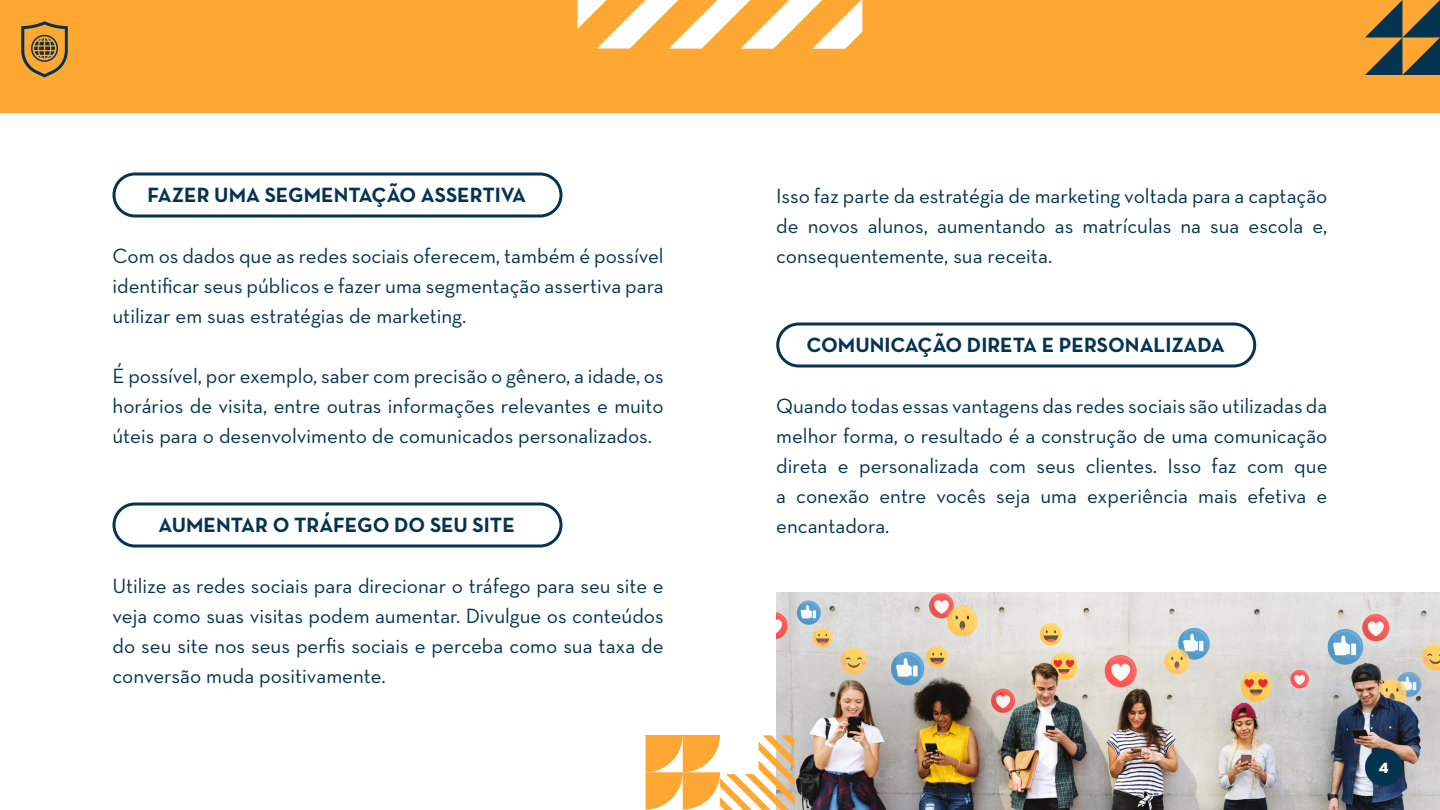
<style>
.page{position:relative;width:1440px;height:810px;background:#fff}
.page>*{position:absolute;margin:0;border:0;box-sizing:border-box;transform-origin:0 0}
.t1{font:21px/30px "Neutra Text";color:#053450;text-align:justify}
.t2{font:700 21px "Neutra Text";color:#053450}
.t3{font:15px "Neutra Disp Titling";color:#fff}
</style>
<div class="page">
<div style="left:0;top:0;width:1440px;height:112px;background:#ffa733"></div>
<svg style="left:21px;top:21px;width:47px;height:57px"></svg>
<div style="left:112px;top:172px;width:450px;height:46px;border:3px solid #053450;border-radius:21px"></div>
<div style="left:776px;top:322px;width:480px;height:46px;border:3px solid #053450;border-radius:21px"></div>
<div style="left:112px;top:502px;width:450px;height:46px;border:3px solid #053450;border-radius:21px"></div>
<svg style="left:1365px;top:0;width:75px;height:75px"></svg>
<svg style="left:578px;top:0;width:284px;height:49px"></svg>
<img style="left:776px;top:592px;width:664px;height:218px">
<svg style="left:645px;top:735px;width:150px;height:75px"></svg>
<div style="left:1365px;top:749px;width:37px;height:37px;background:#053450;border-radius:50%"></div>
<p class="t2" style="left:147px;top:182px;width:380px">FAZER UMA SEGMENTAÇÃO ASSERTIVA</p>
<p class="t1" style="left:112px;top:240px;width:553px">Com os dados que as redes sociais oferecem, também é possível identificar seus públicos e fazer uma segmentação assertiva para utilizar em suas estratégias de marketing.</p>
<p class="t1" style="left:112px;top:360px;width:553px">É possível, por exemplo, saber com precisão o gênero, a idade, os horários de visita, entre outras informações relevantes e muito úteis para o desenvolvimento de comunicados personalizados.</p>
<p class="t2" style="left:159px;top:512px;width:358px">AUMENTAR O TRÁFEGO DO SEU SITE</p>
<p class="t1" style="left:112px;top:570px;width:553px">Utilize as redes sociais para direcionar o tráfego para seu site e veja como suas visitas podem aumentar. Divulgue os conteúdos do seu site nos seus perfis sociais e perceba como sua taxa de conversão muda positivamente.</p>
<p class="t1" style="left:776px;top:180px;width:553px">Isso faz parte da estratégia de marketing voltada para a captação de novos alunos, aumentando as matrículas na sua escola e, consequentemente, sua receita.</p>
<p class="t2" style="left:806px;top:332px;width:420px">COMUNICAÇÃO DIRETA E PERSONALIZADA</p>
<p class="t1" style="left:776px;top:390px;width:553px">Quando todas essas vantagens das redes sociais são utilizadas da melhor forma, o resultado é a construção de uma comunicação direta e personalizada com seus clientes. Isso faz com que a conexão entre vocês seja uma experiência mais efetiva e encantadora.</p>
<p class="t3" style="left:1379px;top:758px;width:11px">4</p>
</div>
